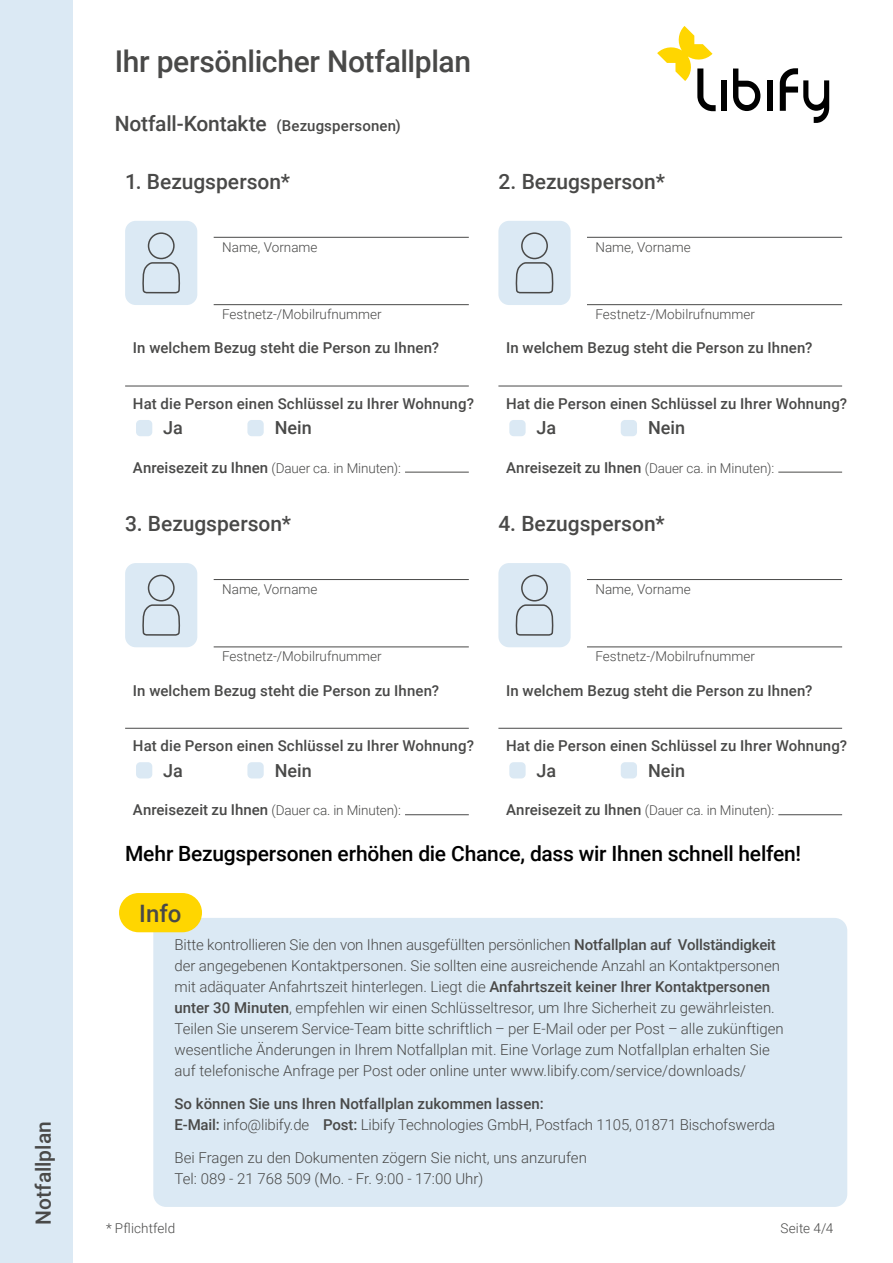
<style>
.page{position:relative;width:893px;height:1263px;background:#fff}
.page>*{position:absolute;margin:0;border:0;box-sizing:border-box;transform-origin:0 0}
.t1{font:500 30px "Roboto";letter-spacing:-.01em;color:#494948}
.t2{font:500 24px "Roboto";color:#494948}
.t3{font:500 21px "Roboto";color:#494948}
.t4{font:500 21px "Roboto";letter-spacing:-.01em;color:#000}
.t5{font:500 18px "Roboto";color:#494948}
.t6{font:300 15px/21px "Roboto";color:#494948}
.t7{font:500 15px "Roboto";letter-spacing:.01em;color:#494948}
.t8{font:300 13.5px "Roboto";color:#494948}
.s1{font-size:15px}
.s2{font-weight:500;font-size:15px}
.s3{font-weight:500}
</style>
<div class="page">
<hr style="left:125px;top:386px;width:344px;height:1px;background:#494948">
<hr style="left:405px;top:472px;width:64px;height:1px;background:#494948">
<div style="left:136px;top:420px;width:16px;height:16px;background:#dbe9f4;border-radius:4px"></div>
<div style="left:247px;top:420px;width:17px;height:16px;background:#dbe9f4;border-radius:4px"></div>
<hr style="left:214px;top:237px;width:255px;height:1px;background:#494948">
<hr style="left:214px;top:304px;width:255px;height:1px;background:#494948">
<div style="left:125px;top:221px;width:72px;height:84px;background:#dbe9f4;border-radius:11px"></div>
<svg style="left:142px;top:232px;width:38px;height:62px"></svg>
<hr style="left:498px;top:386px;width:344px;height:1px;background:#494948">
<hr style="left:778px;top:472px;width:64px;height:1px;background:#494948">
<div style="left:509px;top:420px;width:17px;height:16px;background:#dbe9f4;border-radius:4px"></div>
<div style="left:621px;top:420px;width:16px;height:16px;background:#dbe9f4;border-radius:4px"></div>
<hr style="left:587px;top:237px;width:255px;height:1px;background:#494948">
<hr style="left:587px;top:304px;width:255px;height:1px;background:#494948">
<div style="left:498px;top:221px;width:73px;height:84px;background:#dbe9f4;border-radius:11px"></div>
<svg style="left:515px;top:232px;width:38px;height:62px"></svg>
<hr style="left:405px;top:814px;width:64px;height:1px;background:#494948">
<hr style="left:125px;top:728px;width:344px;height:1px;background:#494948">
<div style="left:136px;top:762px;width:16px;height:16px;background:#dbe9f4;border-radius:4px"></div>
<div style="left:247px;top:762px;width:17px;height:16px;background:#dbe9f4;border-radius:4px"></div>
<hr style="left:214px;top:579px;width:255px;height:1px;background:#494948">
<hr style="left:214px;top:646px;width:255px;height:1px;background:#494948">
<div style="left:125px;top:563px;width:72px;height:84px;background:#dbe9f4;border-radius:11px"></div>
<svg style="left:142px;top:574px;width:38px;height:62px"></svg>
<hr style="left:778px;top:814px;width:64px;height:1px;background:#494948">
<hr style="left:498px;top:728px;width:344px;height:1px;background:#494948">
<div style="left:509px;top:762px;width:17px;height:16px;background:#dbe9f4;border-radius:4px"></div>
<div style="left:621px;top:762px;width:16px;height:16px;background:#dbe9f4;border-radius:4px"></div>
<hr style="left:587px;top:579px;width:255px;height:1px;background:#494948">
<hr style="left:587px;top:646px;width:255px;height:1px;background:#494948">
<div style="left:498px;top:563px;width:73px;height:84px;background:#dbe9f4;border-radius:11px"></div>
<svg style="left:515px;top:574px;width:38px;height:62px"></svg>
<div style="left:153px;top:918px;width:694px;height:289px;background:#dbe9f4;border-radius:13px"></div>
<div style="left:119px;top:893px;width:83px;height:39px;background:#ffd600;border-radius:20px"></div>
<div style="left:0;top:0;width:72px;height:1263px;background:#dbe9f4"></div>
<div style="left:721px;top:81px;width:6px;height:30px;background:#000"></div>
<svg style="left:733px;top:69px;width:27px;height:42px"></svg>
<div style="left:767px;top:81px;width:6px;height:30px;background:#000"></div>
<svg style="left:657px;top:26px;width:59px;height:85px"></svg>
<svg style="left:780px;top:68px;width:49px;height:55px"></svg>
<h3 class="t3" style="left:29px;top:1225px;width:105px;rotate:-90deg">Notfallplan</h3>
<h1 class="t1" style="left:115px;top:41px;width:358px">Ihr persönlicher Notfallplan</h1>
<h3 class="t3" style="left:115px;top:108px;width:288px">Notfall-Kontakte <span class="s1">(Bezugspersonen)</span></h3>
<h3 class="t3" style="left:125px;top:167px;width:167px">1. Bezugsperson*</h3>
<h3 class="t3" style="left:498px;top:167px;width:168px">2. Bezugsperson*</h3>
<p class="t8" style="left:222px;top:237px;width:97px">Name, Vorname</p>
<p class="t8" style="left:595px;top:237px;width:97px">Name, Vorname</p>
<p class="t8" style="left:222px;top:304px;width:161px">Festnetz-/Mobilrufnummer</p>
<p class="t8" style="left:595px;top:304px;width:161px">Festnetz-/Mobilrufnummer</p>
<p class="t7" style="left:133px;top:337px;width:308px">In welchem Bezug steht die Person zu Ihnen?</p>
<p class="t7" style="left:506px;top:337px;width:308px">In welchem Bezug steht die Person zu Ihnen?</p>
<p class="t7" style="left:133px;top:393px;width:343px">Hat die Person einen Schlüssel zu Ihrer Wohnung?</p>
<p class="t5" style="left:163px;top:415px;width:21px">Ja</p>
<p class="t5" style="left:275px;top:415px;width:39px">Nein</p>
<p class="t7" style="left:506px;top:393px;width:343px">Hat die Person einen Schlüssel zu Ihrer Wohnung?</p>
<p class="t5" style="left:537px;top:415px;width:21px">Ja</p>
<p class="t5" style="left:648px;top:415px;width:39px">Nein</p>
<p class="t8" style="left:133px;top:459px;width:270px"><span class="s2">Anreisezeit zu Ihnen</span> (Dauer ca. in Minuten):</p>
<p class="t8" style="left:506px;top:459px;width:270px"><span class="s2">Anreisezeit zu Ihnen</span> (Dauer ca. in Minuten):</p>
<h3 class="t3" style="left:125px;top:509px;width:168px">3. Bezugsperson*</h3>
<h3 class="t3" style="left:498px;top:509px;width:168px">4. Bezugsperson*</h3>
<p class="t8" style="left:222px;top:579px;width:97px">Name, Vorname</p>
<p class="t8" style="left:595px;top:579px;width:97px">Name, Vorname</p>
<p class="t8" style="left:222px;top:647px;width:161px">Festnetz-/Mobilrufnummer</p>
<p class="t8" style="left:595px;top:647px;width:161px">Festnetz-/Mobilrufnummer</p>
<p class="t7" style="left:133px;top:680px;width:308px">In welchem Bezug steht die Person zu Ihnen?</p>
<p class="t7" style="left:506px;top:680px;width:308px">In welchem Bezug steht die Person zu Ihnen?</p>
<p class="t7" style="left:133px;top:735px;width:343px">Hat die Person einen Schlüssel zu Ihrer Wohnung?</p>
<p class="t5" style="left:163px;top:757px;width:21px">Ja</p>
<p class="t5" style="left:275px;top:757px;width:39px">Nein</p>
<p class="t7" style="left:506px;top:735px;width:343px">Hat die Person einen Schlüssel zu Ihrer Wohnung?</p>
<p class="t5" style="left:537px;top:757px;width:21px">Ja</p>
<p class="t5" style="left:648px;top:757px;width:39px">Nein</p>
<p class="t8" style="left:133px;top:801px;width:270px"><span class="s2">Anreisezeit zu Ihnen</span> (Dauer ca. in Minuten):</p>
<p class="t8" style="left:506px;top:801px;width:270px"><span class="s2">Anreisezeit zu Ihnen</span> (Dauer ca. in Minuten):</p>
<h3 class="t4" style="left:125px;top:839px;width:678px">Mehr Bezugspersonen erhöhen die Chance, dass wir Ihnen schnell helfen!</h3>
<h2 class="t2" style="left:139px;top:896px;width:44px">Info</h2>
<p class="t6" style="left:175px;top:934px;width:611px">Bitte kontrollieren Sie den von Ihnen ausgefüllten persönlichen <span class="s3">Notfallplan auf Vollständigkeit </span>der angegebenen Kontaktpersonen. Sie sollten eine ausreichende Anzahl an Kontaktpersonen mit adäquater Anfahrtszeit hinterlegen. Liegt die <span class="s3">Anfahrtszeit keiner Ihrer Kontaktpersonen unter 30 Minuten</span>, empfehlen wir einen Schlüsseltresor, um Ihre Sicherheit zu gewährleisten.<br>Teilen Sie unserem Service-Team bitte schriftlich – per E-Mail oder per Post – alle zukünftigen wesentliche Änderungen in Ihrem Notfallplan mit. Eine Vorlage zum Notfallplan erhalten Sie auf telefonische Anfrage per Post oder online unter www.libify.com/service/downloads/</p>
<p class="t6" style="left:175px;top:1093px;width:602px"><span class="s3">So können Sie uns Ihren Notfallplan zukommen lassen:<br>E-Mail:</span> info@libify.de <span class="s3">Post:</span> Libify Technologies GmbH, Postfach 1105, 01871 Bischofswerda</p>
<p class="t6" style="left:175px;top:1147px;width:414px">Bei Fragen zu den Dokumenten zögern Sie nicht, uns anzurufen<br>Tel: 089 - 21 768 509 (Mo. - Fr. 9:00 - 17:00 Uhr)</p>
<p class="t8" style="left:106px;top:1219px;width:70px">* Pflichtfeld</p>
<p class="t8" style="left:781px;top:1219px;width:54px">Seite 4/4</p>
</div>
